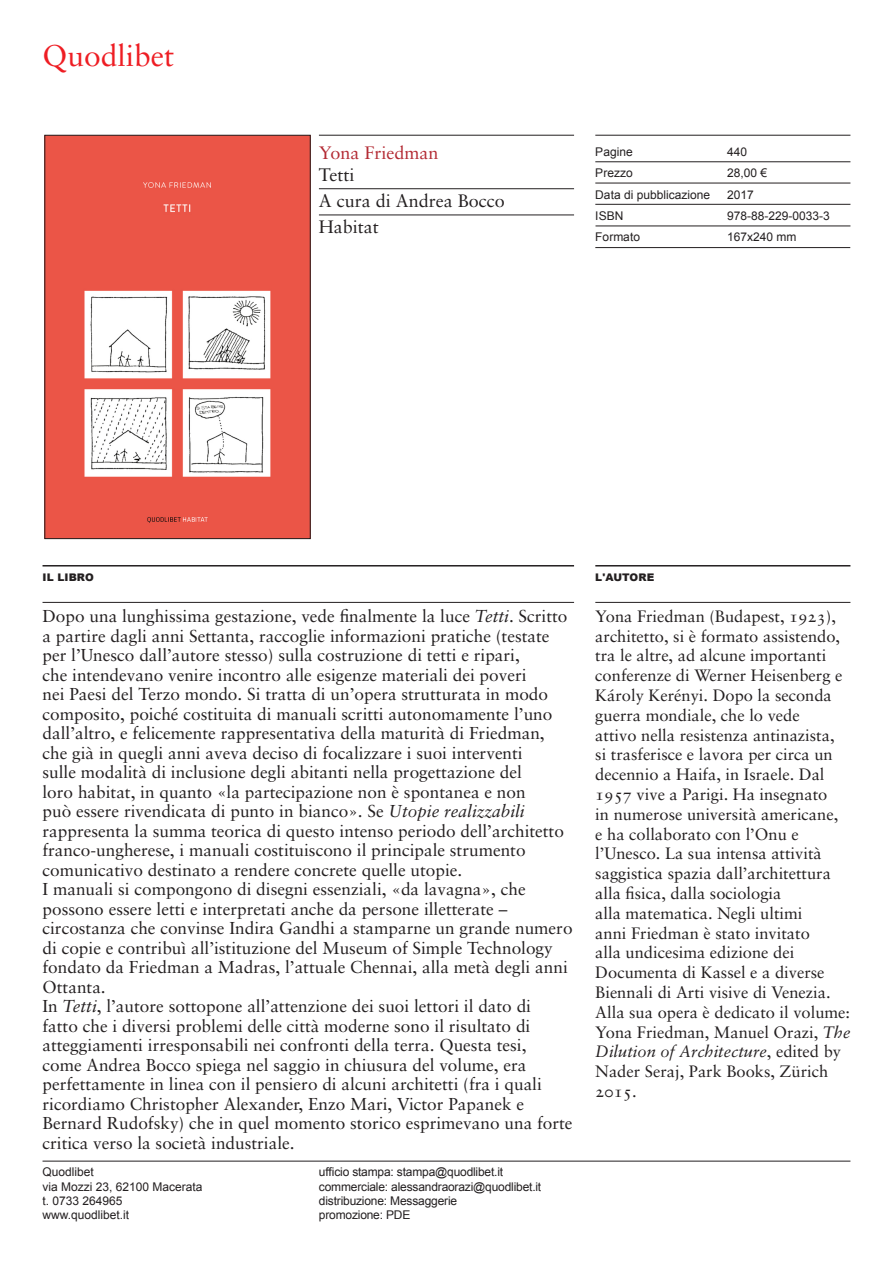
<style>
.page{position:relative;width:893px;height:1263px;background:#fff}
.page>*{position:absolute;margin:0;border:0;box-sizing:border-box;transform-origin:0 0}
.t1{font:30px "Sabon Roman Os F";color:#ee1d23}
.t2{font:18px "Sabon Roman Os F";color:#231f20}
.t3{font:18px "Sabon Roman Os F";color:#b32a33}
.t4{font:17.25px/19.5px "Sabon Roman Os F";color:#231f20}
.t5{font:16.5px/19.8px "Sabon Roman Os F";color:#231f20}
.t6{font:12px "Arial";color:#231f20}
.t7{font:900 10.5px "Arial";letter-spacing:.01em;color:#231f20}
.s1{font-family:"Sabon Italic Os F"}
</style>
<div class="page">
<hr style="left:43px;top:1161px;width:807px;height:1px;background:#231f20">
<hr style="left:319px;top:135px;width:255px;height:1px;background:#231f20">
<hr style="left:43px;top:565px;width:531px;height:1px;background:#231f20">
<hr style="left:595px;top:565px;width:255px;height:1px;background:#231f20">
<hr style="left:43px;top:602px;width:531px;height:1px;background:#231f20">
<hr style="left:595px;top:602px;width:255px;height:1px;background:#231f20">
<hr style="left:595px;top:135px;width:255px;height:1px;background:#231f20">
<hr style="left:595px;top:162px;width:255px;height:1px;background:#231f20">
<hr style="left:595px;top:183px;width:255px;height:1px;background:#231f20">
<hr style="left:595px;top:204px;width:255px;height:1px;background:#231f20">
<hr style="left:595px;top:226px;width:255px;height:1px;background:#231f20">
<hr style="left:595px;top:247px;width:255px;height:1px;background:#231f20">
<hr style="left:319px;top:188px;width:255px;height:1px;background:#231f20">
<img style="left:47px;top:137px;width:261px;height:400px">
<div style="left:45px;top:135px;width:265px;height:404px;border:1px solid #231f20"></div>
<hr style="left:319px;top:215px;width:255px;height:1px;background:#231f20">
<p class="t1" style="left:43px;top:38px;width:133px">Quodlibet</p>
<p class="t3" style="left:319px;top:142px;width:121px">Yona Friedman</p>
<p class="t2" style="left:319px;top:164px;width:37px">Tetti</p>
<p class="t2" style="left:319px;top:190px;width:187px">A cura di Andrea Bocco</p>
<p class="t2" style="left:319px;top:216px;width:62px">Habitat</p>
<p class="t6" style="left:595px;top:144px;width:39px">Pagine</p>
<p class="t6" style="left:595px;top:165px;width:39px">Prezzo</p>
<p class="t6" style="left:595px;top:186px;width:116px">Data di pubblicazione</p>
<p class="t6" style="left:595px;top:208px;width:30px">ISBN</p>
<p class="t6" style="left:595px;top:229px;width:46px">Formato</p>
<p class="t6" style="left:727px;top:144px;width:22px">440</p>
<p class="t6" style="left:727px;top:165px;width:42px">28,00 €</p>
<p class="t6" style="left:727px;top:186px;width:28px">2017</p>
<p class="t6" style="left:727px;top:208px;width:104px">978-88-229-0033-3</p>
<p class="t6" style="left:727px;top:229px;width:71px">167x240 mm</p>
<p class="t7" style="left:43px;top:570px;width:53px">IL LIBRO</p>
<p class="t7" style="left:595px;top:570px;width:60px">L'AUTORE</p>
<p class="t4" style="left:43px;top:606px;width:526px">Dopo una lunghissima gestazione, vede finalmente la luce <span class="s1">Tetti</span>. Scritto a partire dagli anni Settanta, raccoglie informazioni pratiche (testate per l’Unesco dall’autore stesso) sulla costruzione di tetti e ripari,<br>che intendevano venire incontro alle esigenze materiali dei poveri<br>nei Paesi del Terzo mondo. Si tratta di un’opera strutturata in modo composito, poiché costituita di manuali scritti autonomamente l’uno dall’altro, e felicemente rappresentativa della maturità di Friedman, che già in quegli anni aveva deciso di focalizzare i suoi interventi<br>sulle modalità di inclusione degli abitanti nella progettazione del<br>loro habitat, in quanto «la partecipazione non è spontanea e non<br>può essere rivendicata di punto in bianco». Se <span class="s1">Utopie realizzabili </span>rappresenta la summa teorica di questo intenso periodo dell’architetto franco-ungherese, i manuali costituiscono il principale strumento comunicativo destinato a rendere concrete quelle utopie.</p>
<p class="t4" style="left:43px;top:879px;width:532px">I manuali si compongono di disegni essenziali, «da lavagna», che possono essere letti e interpretati anche da persone illetterate – circostanza che convinse Indira Gandhi a stamparne un grande numero di copie e contribuì all’istituzione del Museum of Simple Technology fondato da Friedman a Madras, l’attuale Chennai, alla metà degli anni Ottanta.</p>
<p class="t4" style="left:43px;top:996px;width:532px">In <span class="s1">Tetti</span>, l’autore sottopone all’attenzione dei suoi lettori il dato di<br>fatto che i diversi problemi delle città moderne sono il risultato di atteggiamenti irresponsabili nei confronti della terra. Questa tesi,<br>come Andrea Bocco spiega nel saggio in chiusura del volume, era perfettamente in linea con il pensiero di alcuni architetti (fra i quali ricordiamo Christopher Alexander, Enzo Mari, Victor Papanek e Bernard Rudofsky) che in quel momento storico esprimevano una forte critica verso la società industriale.</p>
<p class="t5" style="left:595px;top:606px;width:257px">Yona Friedman (Budapest, 1923), architetto, si è formato assistendo, tra le altre, ad alcune importanti conferenze di Werner Heisenberg e<br>Károly Kerényi. Dopo la seconda guerra mondiale, che lo vede<br>attivo nella resistenza antinazista,<br>si trasferisce e lavora per circa un decennio a Haifa, in Israele. Dal<br>1957 vive a Parigi. Ha insegnato<br>in numerose università americane,<br>e ha collaborato con l’Onu e l’Unesco. La sua intensa attività saggistica spazia dall’architettura alla fisica, dalla sociologia<br>alla matematica. Negli ultimi<br>anni Friedman è stato invitato<br>alla undicesima edizione dei<br>Documenta di Kassel e a diverse<br>Biennali di Arti visive di Venezia.<br>Alla sua opera è dedicato il volume:<br>Yona Friedman, Manuel Orazi, <span class="s1">The<br>Dilution of Architecture</span>, edited by<br>Nader Seraj, Park Books, Zürich<br>2015.</p>
<p class="t6" style="left:43px;top:1164px;width:53px">Quodlibet</p>
<p class="t6" style="left:43px;top:1178px;width:162px">via Mozzi 23, 62100 Macerata</p>
<p class="t6" style="left:43px;top:1193px;width:82px">t. 0733 264965</p>
<p class="t6" style="left:43px;top:1207px;width:88px">www.quodlibet.it</p>
<p class="t6" style="left:319px;top:1164px;width:186px">ufficio stampa: stampa@quodlibet.it</p>
<p class="t6" style="left:319px;top:1178px;width:224px">commerciale: alessandraorazi@quodlibet.it</p>
<p class="t6" style="left:319px;top:1193px;width:140px">distribuzione: Messaggerie</p>
<p class="t6" style="left:319px;top:1207px;width:93px">promozione: PDE</p>
</div>
